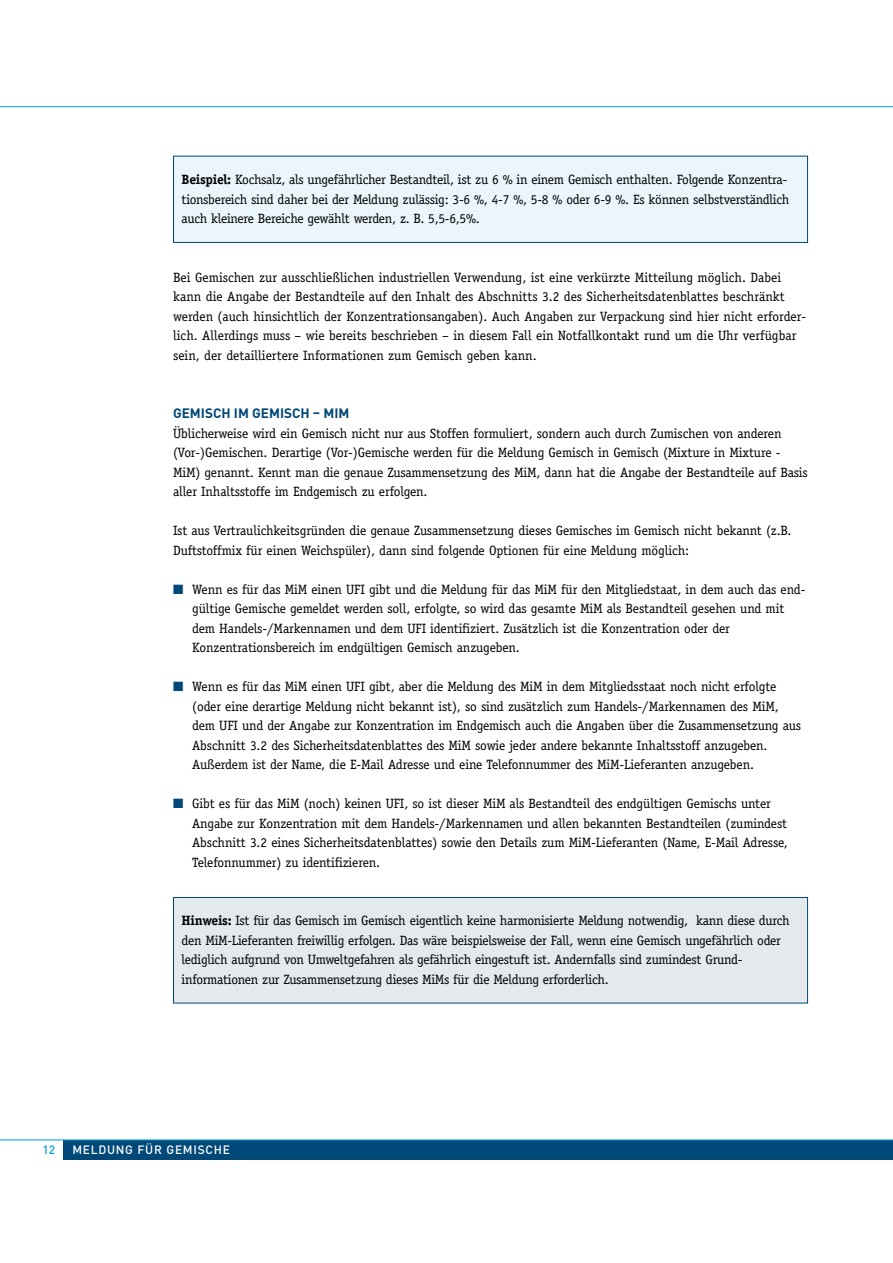
<style>
.page{position:relative;width:893px;height:1263px;background:#fff}
.page>*{position:absolute;margin:0;border:0;box-sizing:border-box;transform-origin:0 0}
.t1{font:13.5px/19.5px "Officina Serif";letter-spacing:-.01em;color:#000}
.t2{font:700 13.5px "DIN Pro";color:#004877}
.t3{font:500 12px "DIN Pro";color:#fff}
.t4{font:500 12px "DIN Pro";color:#009ee0}
.s1{font-weight:700}
.s2{color:#004877}
</style>
<div class="page">
<div style="left:173px;top:897px;width:635px;height:106px;background:#e3e9ec;border:1px solid #004877"></div>
<div style="left:173px;top:156px;width:635px;height:87px;background:#ebf6fc;border:1px solid #004877"></div>
<div style="left:64px;top:1140px;width:829px;height:20px;background:#004877"></div>
<hr style="left:0;top:1139px;width:893px;height:1px;background:#009ee0">
<hr style="left:0;top:106px;width:893px;height:1px;background:#009ee0">
<p class="t1" style="left:182px;top:170px;width:609px"><span class="s1">Beispiel:</span> Kochsalz, als ungefährlicher Bestandteil, ist zu 6 % in einem Gemisch enthalten. Folgende Konzentra&shy;tionsbereich sind daher bei der Meldung zulässig: 3-6 %, 4-7 %, 5-8 % oder 6-9 %. Es können selbstverständlich auch kleinere Bereiche gewählt werden, z. B. 5,5-6,5%.</p>
<p class="t1" style="left:173px;top:267px;width:635px">Bei Gemischen zur ausschließlichen industriellen Verwendung, ist eine verkürzte Mitteilung möglich. Dabei kann die Angabe der Bestandteile auf den Inhalt des Abschnitts 3.2 des Sicherheitsdatenblattes beschränkt werden (auch hinsichtlich der Konzentrationsangaben). Auch Angaben zur Verpackung sind hier nicht erforder&shy;lich. Allerdings muss – wie bereits beschrieben – in diesem Fall ein Notfallkontakt rund um die Uhr verfügbar sein, der detailliertere Informationen zum Gemisch geben kann.</p>
<p class="t2" style="left:173px;top:404px;width:178px">GEM ISCH IM GEM ISCH – MIM</p>
<p class="t1" style="left:173px;top:423px;width:636px">Üblicherweise wird ein Gemisch nicht nur aus Stoffen formuliert, sondern auch durch Zumischen von anderen (Vor-)Gemischen. Derartige (Vor-)Gemische werden für die Meldung Gemisch in Gemisch (Mixture in Mixture - MiM) genannt. Kennt man die genaue Zusammensetzung des MiM, dann hat die Angabe der Bestandteile auf Basis aller Inhaltsstoffe im Endgemisch zu erfolgen.</p>
<p class="t1" style="left:173px;top:521px;width:620px">Ist aus Vertraulichkeitsgründen die genaue Zusammensetzung dieses Gemisches im Gemisch nicht bekannt (z.B.<br>Duftstoffmix für einen Weichspüler), dann sind folgende Optionen für eine Meldung möglich:</p>
<p class="t1" style="left:192px;top:579px;width:615px;text-indent:-19px"><span class="s2">■</span> Wenn es für das MiM einen UFI gibt und die Meldung für das MiM für den Mitgliedstaat, in dem auch das end&shy;gültige Gemische gemeldet werden soll, erfolgte, so wird das gesamte MiM als Bestandteil gesehen und mit dem Handels-/Markennamen und dem UFI identifiziert. Zusätzlich ist die Konzentration oder der Konzentrationsbereich im endgültigen Gemisch anzugeben.</p>
<p class="t1" style="left:192px;top:677px;width:610px;text-indent:-19px"><span class="s2">■</span> Wenn es für das MiM einen UFI gibt, aber die Meldung des MiM in dem Mitgliedsstaat noch nicht erfolgte (oder eine derartige Meldung nicht bekannt ist), so sind zusätzlich zum Handels-/Markennamen des MiM, dem UFI und der Angabe zur Konzentration im Endgemisch auch die Angaben über die Zusammensetzung aus Abschnitt 3.2 des Sicherheitsdatenblattes des MiM sowie jeder andere bekannte Inhaltsstoff anzugeben.<br>Außerdem ist der Name, die E-Mail Adresse und eine Telefonnummer des MiM-Lieferanten anzugeben.</p>
<p class="t1" style="left:192px;top:794px;width:597px;text-indent:-19px"><span class="s2">■</span> Gibt es für das MiM (noch) keinen UFI, so ist dieser MiM als Bestandteil des endgültigen Gemischs unter Angabe zur Konzentration mit dem Handels-/Markennamen und allen bekannten Bestandteilen (zumindest Abschnitt 3.2 eines Sicherheitsdatenblattes) sowie den Details zum MiM-Lieferanten (Name, E-Mail Adresse, Telefonnummer) zu identifizieren.</p>
<p class="t1" style="left:182px;top:911px;width:610px"><span class="s1">Hinweis:</span> Ist für das Gemisch im Gemisch eigentlich keine harmonisierte Meldung notwendig, kann diese durch den MiM-Lieferanten freiwillig erfolgen. Das wäre beispielsweise der Fall, wenn eine Gemisch ungefährlich oder lediglich aufgrund von Umweltgefahren als gefährlich eingestuft ist. Andernfalls sind zumindest Grund&shy;informationen zur Zusammensetzung dieses MiMs für die Meldung erforderlich.</p>
<p class="t4" style="left:42px;top:1141px;width:14px">12</p>
<p class="t3" style="left:72px;top:1141px;width:10px">MELDUNG</p>
<p class="t3" style="left:138px;top:1141px;width:38px">FÜR GEMIS</p>
<p class="t3" style="left:205px;top:1141px;width:24px">CHE</p>
</div>
